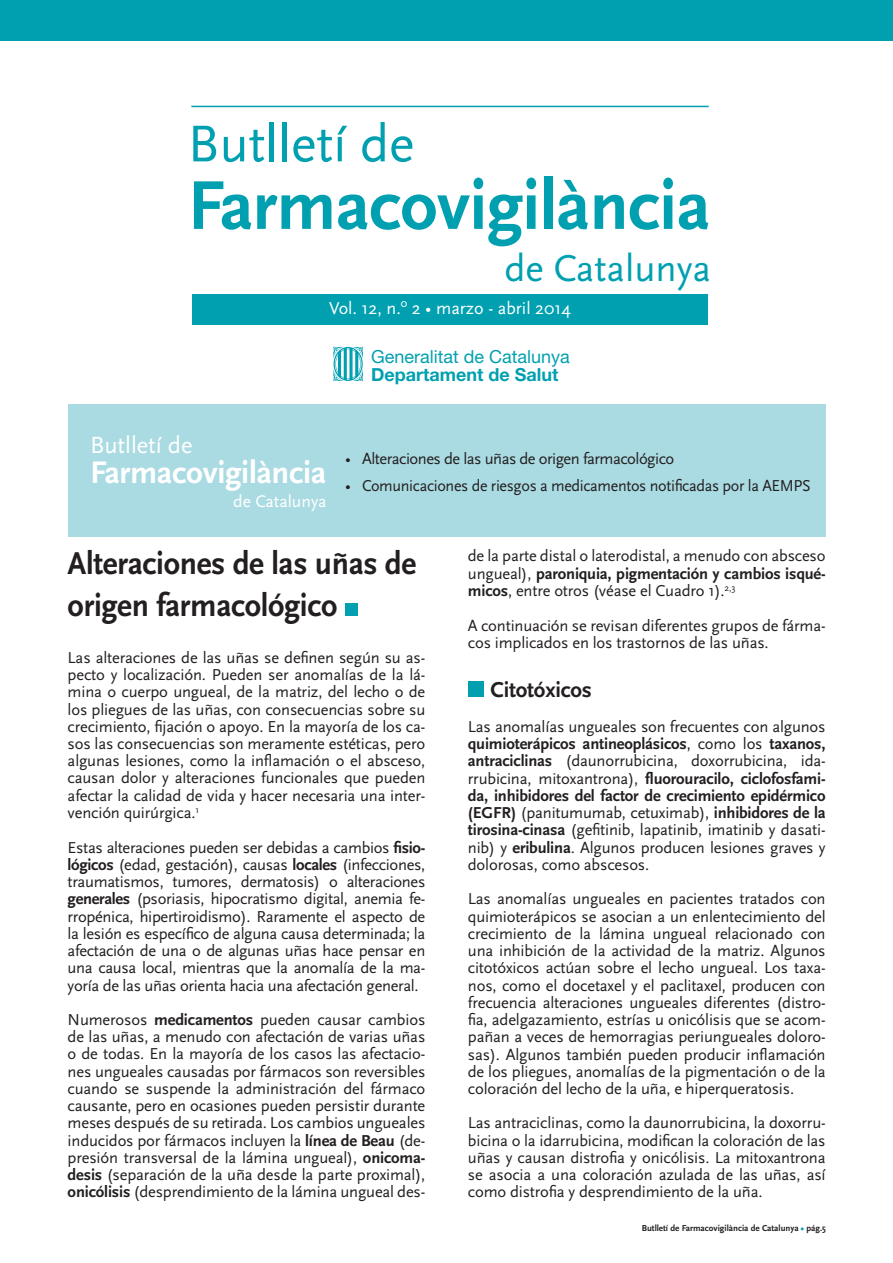
<style>
.page{position:relative;width:893px;height:1263px;background:#fff}
.page>*{position:absolute;margin:0;border:0;box-sizing:border-box;transform-origin:0 0}
.t1{font:700 72px "Scala Sans";letter-spacing:-.01em;color:#00a0b0}
.t2{font:54px "Scala Sans";color:#00a0b0}
.t3{font:39px "Scala Sans";color:#00a0b0}
.t4{font:700 33px/42px "Scala Sans";letter-spacing:-.01em;color:#231f20;scale:.96 1}
.t5{font:700 32.55px "Scala Sans";letter-spacing:-.01em;color:#fff}
.t6{font:24.45px "Scala Sans";color:#fff}
.t7{font:700 22.5px "Scala Sans";letter-spacing:-.01em;color:#231f20}
.t8{font:18px "Scala Sans";color:#fff}
.t9{font:18px "Helvetica Neue LT Std";color:#00a0b0}
.t10{font:700 18px "Helvetica Neue LT Std";color:#00a0b0}
.t11{font:17.55px "Scala Sans";color:#fff}
.t12{font:16.5px/17.2px "Scala Sans";letter-spacing:-.01em;color:#231f20;text-align:justify}
.t13{font:16.5px "Scala Sans";letter-spacing:-.03em;color:#231f20}
.t14{font:700 9px "Scala Sans";color:#231f20}
.s1{font-family:"Frutiger LT Std";font-weight:300}
.s2{font-weight:700}
.s3{color:#00a0b0}
</style>
<div class="page">
<div style="left:68px;top:404px;width:757px;height:132px;background:#aadbe2"></div>
<div style="left:192px;top:294px;width:516px;height:31px;background:#00a0b0"></div>
<div style="left:0;top:0;width:893px;height:40px;background:#00a0b0"></div>
<hr style="left:191px;top:106px;width:518px;height:1px;background:#00a0b0">
<div style="left:345px;top:603px;width:13px;height:12px;background:#00a0b0"></div>
<div style="left:468px;top:682px;width:16px;height:15px;background:#00a0b0"></div>
<svg style="left:333px;top:347px;width:30px;height:34px"></svg>
<h2 class="t2" style="left:187px;top:114px;width:228px">Butlletí de</h2>
<h1 class="t1" style="left:187px;top:167px;width:525px">Farmacovigilància</h1>
<h3 class="t3" style="left:504px;top:248px;width:208px">de Catalunya</h3>
<p class="t8" style="left:329px;top:299px;width:243px">Vol. 12, n.<span class="s1">º</span> 2 • marzo - abril 2014</p>
<h3 class="t6" style="left:90px;top:432px;width:104px">Butlletí de</h3>
<h3 class="t5" style="left:90px;top:455px;width:238px">Farmacovigilància</h3>
<p class="t11" style="left:233px;top:492px;width:95px">de Catalunya</p>
<p class="t9" style="left:371px;top:346px;width:200px">Generalitat de Catalunya</p>
<p class="t10" style="left:371px;top:363px;width:189px">Departament de Salut</p>
<p class="t13" style="left:345px;top:450px;width:331px">• Alteraciones de las uñas de origen farmacológico</p>
<p class="t12" style="left:345px;top:477px;width:467px">• Comunicaciones de riesgos a medicamentos notificadas por la AEMPS</p>
<h3 class="t4" style="left:68px;top:543px;width:365px">Alteraciones de las uñas de origen farmacológico</h3>
<p class="t12" style="left:68px;top:649px;width:359px">Las alteraciones de las uñas se definen según su as&shy;pecto y localización. Pueden ser anomalías de la lá&shy;mina o cuerpo ungueal, de la matriz, del lecho o de los pliegues de las uñas, con consecuencias sobre su crecimiento, fijación o apoyo. En la mayoría de los ca&shy;sos las consecuencias son meramente estéticas, pero algunas lesiones, como la inflamación o el absceso, causan dolor y alteraciones funcionales que pueden afectar la calidad de vida y hacer necesaria una inter&shy;vención quirúrgica.<sup>1</sup></p>
<p class="t12" style="left:68px;top:839px;width:359px">Estas alteraciones pueden ser debidas a cambios <span class="s2">fisio&shy;lógicos</span> (edad, gestación), causas <span class="s2">locales</span> (infecciones, traumatismos, tumores, dermatosis) o alteraciones <span class="s2">generales</span> (psoriasis, hipocratismo digital, anemia fe&shy;rropénica, hipertiroidismo). Raramente el aspecto de la lesión es específico de alguna causa determinada; la afectación de una o de algunas uñas hace pensar en una causa local, mientras que la anomalía de la ma&shy;yoría de las uñas orienta hacia una afectación general.</p>
<p class="t12" style="left:68px;top:1011px;width:359px">Numerosos <span class="s2">medicamentos</span> pueden causar cambios de las uñas, a menudo con afectación de varias uñas o de todas. En la mayoría de los casos las afectacio&shy;nes ungueales causadas por fármacos son reversibles cuando se suspende la administración del fármaco causante, pero en ocasiones pueden persistir durante meses después de su retirada. Los cambios ungueales inducidos por fármacos incluyen la <span class="s2">línea de Beau</span> (de&shy;presión transversal de la lámina ungueal), <span class="s2">onicoma&shy;desis</span> (separación de la uña desde la parte proximal), <span class="s2">onicólisis</span> (desprendimiento de la lámina ungueal des-</p>
<p class="t12" style="left:468px;top:548px;width:359px">de la parte distal o laterodistal, a menudo con absceso ungueal), <span class="s2">paroniquia, pigmentación y cambios isqué&shy;micos</span>, entre otros (véase el Cuadro 1).<sup>2,3</sup></p>
<p class="t12" style="left:468px;top:617px;width:359px">A continuación se revisan diferentes grupos de fárma&shy;cos implicados en los trastornos de las uñas.</p>
<h3 class="t7" style="left:490px;top:678px;width:103px">Citotóxicos</h3>
<p class="t12" style="left:468px;top:718px;width:359px">Las anomalías ungueales son frecuentes con algunos <span class="s2">quimioterápicos antineoplásicos</span>, como los <span class="s2">taxanos, antraciclinas</span> (daunorrubicina, doxorrubicina, ida&shy;rrubicina, mitoxantrona), <span class="s2">fluorouracilo, ciclofosfami&shy;da, inhibidores del factor de crecimiento epidérmico (EGFR)</span> (panitumumab, cetuximab), <span class="s2">inhibidores de la tirosina-cinasa</span> (gefitinib, lapatinib, imatinib y dasati&shy;nib) y <span class="s2">eribulina</span>. Algunos producen lesiones graves y dolorosas, como abscesos.</p>
<p class="t12" style="left:468px;top:891px;width:359px">Las anomalías ungueales en pacientes tratados con quimioterápicos se asocian a un enlentecimiento del crecimiento de la lámina ungueal relacionado con una inhibición de la actividad de la matriz. Algunos citotóxicos actúan sobre el lecho ungueal. Los taxa&shy;nos, como el docetaxel y el paclitaxel, producen con frecuencia alteraciones ungueales diferentes (distro&shy;fia, adelgazamiento, estrías u onicólisis que se acom&shy;pañan a veces de hemorragias periungueales doloro&shy;sas). Algunos también pueden producir inflamación de los pliegues, anomalías de la pigmentación o de la coloración del lecho de la uña, e hiperqueratosis.</p>
<p class="t12" style="left:468px;top:1115px;width:359px">Las antraciclinas, como la daunorrubicina, la doxorru&shy;bicina o la idarrubicina, modifican la coloración de las uñas y causan distrofia y onicólisis. La mitoxantrona se asocia a una coloración azulada de las uñas, así como distrofia y desprendimiento de la uña.</p>
<p class="t14" style="left:642px;top:1223px;width:186px">Butlletí de Farmacovigilància de Catalunya <span class="s3">•</span> pág.5</p>
</div>
